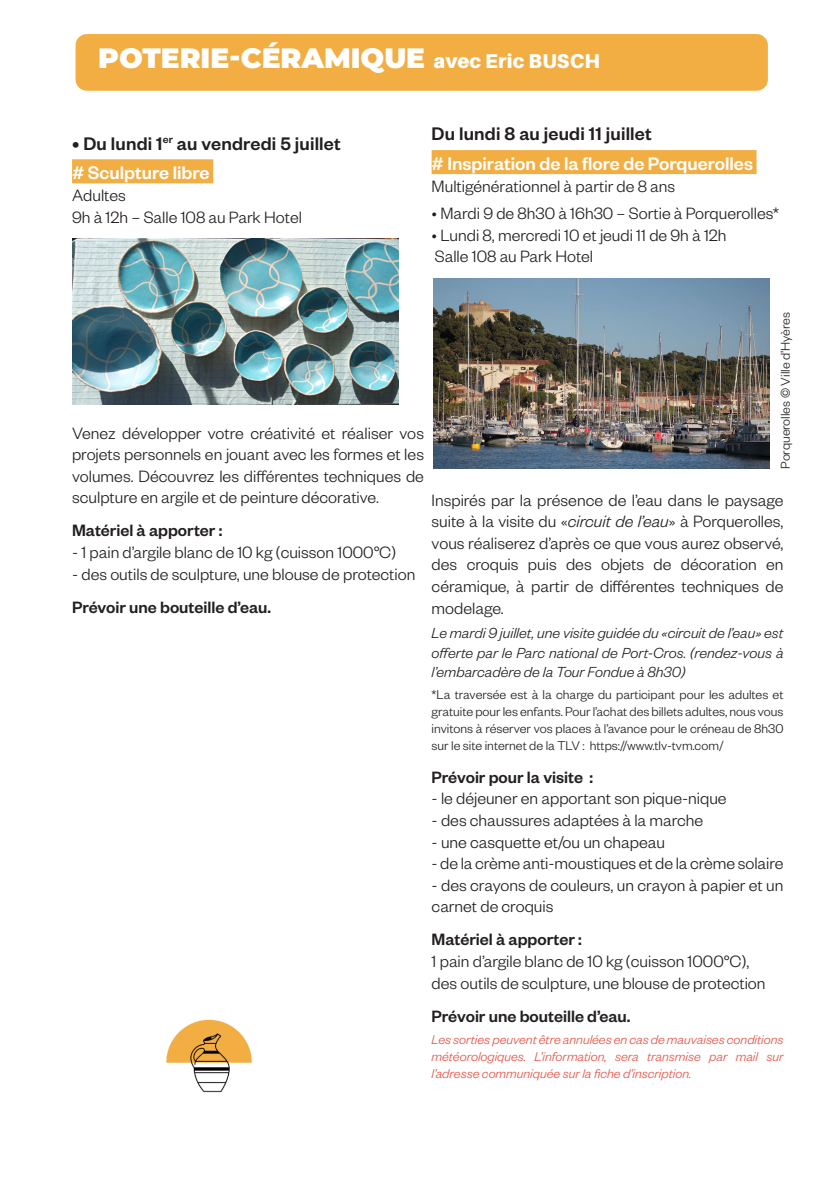
<style>
.page{position:relative;width:840px;height:1191px;background:#fff}
.page>*{position:absolute;margin:0;border:0;box-sizing:border-box;transform-origin:0 0}
.atelier{font:900 28px "Montserrat";color:#fff}
.date{font:500 20px "Founders Grotesk";letter-spacing:.01em;color:#231f20}
.sujet_ateliers_BD{font:500 20px "Founders Grotesk";color:#fff}
.texte{font:300 18px/21.6px "Founders Grotesk";color:#231f20;text-align:justify}
.texte-2{font:500 18px "Founders Grotesk";color:#231f20}
.texte-3{font:italic 300 16px/19.2px "Founders Grotesk";color:#231f20;text-align:justify}
.texte-4{font:300 14px/16.8px "Founders Grotesk";color:#231f20;text-align:justify}
.texte-5{font:italic 300 14px/16.8px "Founders Grotesk";color:#e65347;text-align:justify}
.s1{font-family:"Aileron";font-size:20px}
.s2{font-style:italic}
</style>
<div class="page">
<div style="left:72px;top:159px;width:141px;height:24px;background:#f2ae43"></div>
<div style="left:75px;top:34px;width:692px;height:57px;background:#f2ae43;border-radius:11px"></div>
<img style="left:166px;top:1019px;width:86px;height:74px">
<div style="left:431px;top:150px;width:325px;height:24px;background:#f2ae43"></div>
<img style="left:72px;top:238px;width:326px;height:167px">
<img style="left:433px;top:279px;width:335px;height:190px">
<p class="atelier" style="left:98px;top:37px;width:503px">POTERIE-CÉRAMIQUE <span class="s1">avec Eric BUSCH</span></p>
<p class="date" style="left:72px;top:131px;width:270px">• Du lundi 1<sup>er</sup> au vendredi 5 juillet</p>
<p class="sujet_ateliers_BD" style="left:72px;top:160px;width:139px"># Sculpture libre</p>
<p class="texte" style="left:72px;top:183px;width:55px">Adultes</p>
<p class="texte" style="left:72px;top:205px;width:231px">9h à 12h – Salle 108 au Park Hotel</p>
<p class="date" style="left:431px;top:121px;width:221px">Du lundi 8 au jeudi 11 juillet</p>
<p class="sujet_ateliers_BD" style="left:431px;top:151px;width:322px"># Inspiration de la flore de Porquerolles</p>
<p class="texte" style="left:431px;top:174px;width:245px">Multigénérationnel à partir de 8 ans</p>
<p class="texte" style="left:431px;top:201px;width:349px">• Mardi 9 de 8h30 à 16h30 – Sortie à Porquerolles*</p>
<p class="texte" style="left:431px;top:223px;width:296px">• Lundi 8, mercredi 10 et jeudi 11 de 9h à 12h</p>
<p class="texte" style="left:434px;top:245px;width:160px">Salle 108 au Park Hotel</p>
<p class="texte" style="left:72px;top:421px;width:353px">Venez développer votre créativité et réaliser vos projets personnels en jouant avec les formes et les volumes. Découvrez les différentes techniques de sculpture en argile et de peinture décorative.</p>
<p class="texte-2" style="left:72px;top:519px;width:152px">Matériel à apporter :</p>
<p class="texte" style="left:72px;top:540px;width:325px">- 1 pain d’argile blanc de 10 kg (cuisson 1000°C)</p>
<p class="texte" style="left:72px;top:562px;width:344px">- des outils de sculpture, une blouse de protection</p>
<p class="texte-2" style="left:72px;top:595px;width:200px">Prévoir une bouteille d’eau.</p>
<p class="texte-4" style="left:775px;top:469px;width:158px;rotate:-90deg">Porquerolles © Ville d’Hyères</p>
<p class="texte" style="left:431px;top:488px;width:353px">Inspirés par la présence de l’eau dans le paysage suite à la visite du «<span class="s2">circuit de l’eau</span>» à Porquerolles, vous réaliserez d’après ce que vous aurez observé, des croquis puis des objets de décoration en céramique, à partir de différentes techniques de modelage.</p>
<p class="texte-3" style="left:431px;top:623px;width:353px">Le mardi 9 juillet, une visite guidée du «circuit de l’eau» est offerte par le Parc national de Port-Cros. (rendez-vous à l’embarcadère de la Tour Fondue à 8h30)</p>
<p class="texte-4" style="left:431px;top:686px;width:353px">*La traversée est à la charge du participant pour les adultes et gratuite pour les enfants. Pour l’achat des billets adultes, nous vous invitons à réserver vos places à l’avance pour le créneau de 8h30 sur le site internet de la TLV : https://www.tlv-tvm.com/</p>
<p class="texte-2" style="left:431px;top:765px;width:163px">Prévoir pour la visite :</p>
<p class="texte" style="left:431px;top:787px;width:296px">- le déjeuner en apportant son pique-nique</p>
<p class="texte" style="left:431px;top:808px;width:273px">- des chaussures adaptées à la marche</p>
<p class="texte" style="left:431px;top:830px;width:235px">- une casquette et/ou un chapeau</p>
<p class="texte" style="left:431px;top:851px;width:353px">- de la crème anti-moustiques et de la crème solaire</p>
<p class="texte" style="left:431px;top:873px;width:353px">- des crayons de couleurs, un crayon à papier et un carnet de croquis</p>
<p class="texte-2" style="left:431px;top:928px;width:152px">Matériel à apporter :</p>
<p class="texte" style="left:431px;top:949px;width:319px">1 pain d’argile blanc de 10 kg (cuisson 1000°C),</p>
<p class="texte" style="left:431px;top:971px;width:335px">des outils de sculpture, une blouse de protection</p>
<p class="texte-2" style="left:431px;top:1004px;width:200px">Prévoir une bouteille d’eau.</p>
<p class="texte-5" style="left:431px;top:1030px;width:353px">Les sorties peuvent être annulées en cas de mauvaises conditions météorologiques. L’information, sera transmise par mail sur l’adresse communiquée sur la fiche d’inscription.</p>
</div>
